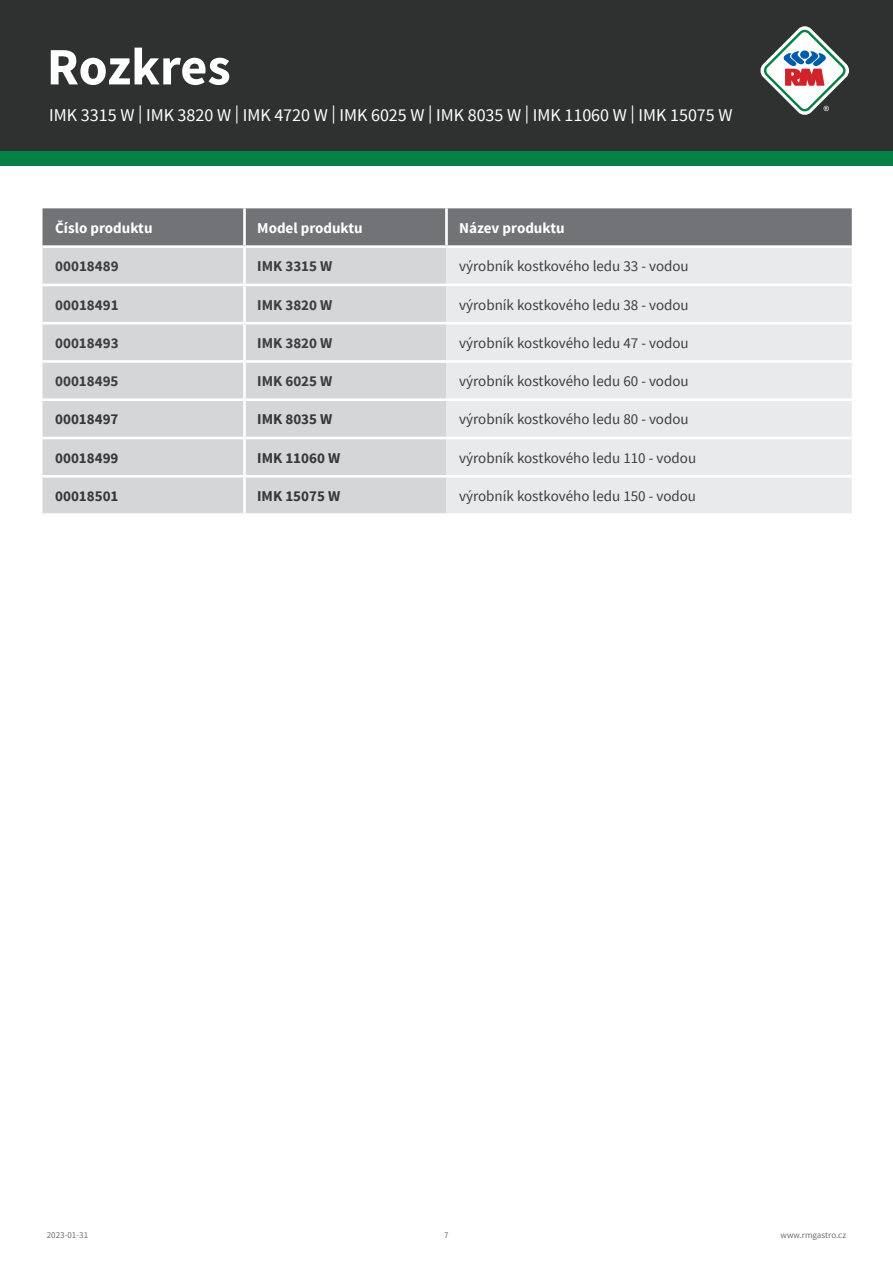
<style>
.page{position:relative;width:893px;height:1263px;background:#fff}
.page>*{position:absolute;margin:0;border:0;box-sizing:border-box;transform-origin:0 0}
.t1{font:700 52.5px "Source Sans Pro";letter-spacing:-.005em;color:#fff}
.t2{font:18px "Source Sans Pro";color:#fff}
.t3{font:15px "Source Sans Pro";color:#3e3e3f}
.t4{font:700 15px "Source Sans Pro";color:#3e3e3f}
.t5{font:700 15px "Source Sans Pro";color:#383839}
.t6{font:700 15px "Source Sans Pro";color:#fff}
.t7{font:9px "Source Sans Pro";color:#6f7073}
</style>
<div class="page">
<div style="left:0;top:0;width:893px;height:166px;background:#048146"></div>
<div style="left:0;top:0;width:893px;height:151px;background:#2f3131"></div>
<svg style="left:760px;top:26px;width:89px;height:89px"></svg>
<div style="left:43px;top:208px;width:809px;height:37px;background:#727376"></div>
<div style="left:43px;top:248px;width:403px;height:265px;background:#d5d6d8"></div>
<div style="left:446px;top:248px;width:406px;height:265px;background:#e9eaeb"></div>
<hr style="left:445px;top:208px;width:3px;height:37px;background:#fff">
<hr style="left:43px;top:284px;width:201px;height:2px;background:#fff">
<hr style="left:244px;top:284px;width:202px;height:2px;background:#fff">
<hr style="left:446px;top:284px;width:406px;height:2px;background:#fff">
<hr style="left:43px;top:322px;width:201px;height:2px;background:#fff">
<hr style="left:244px;top:322px;width:202px;height:2px;background:#fff">
<hr style="left:446px;top:322px;width:406px;height:2px;background:#fff">
<hr style="left:43px;top:360px;width:201px;height:3px;background:#fff">
<hr style="left:244px;top:360px;width:202px;height:3px;background:#fff">
<hr style="left:446px;top:360px;width:406px;height:3px;background:#fff">
<hr style="left:43px;top:398px;width:201px;height:3px;background:#fff">
<hr style="left:244px;top:398px;width:202px;height:3px;background:#fff">
<hr style="left:446px;top:398px;width:406px;height:3px;background:#fff">
<hr style="left:43px;top:437px;width:201px;height:2px;background:#fff">
<hr style="left:244px;top:437px;width:202px;height:2px;background:#fff">
<hr style="left:446px;top:437px;width:406px;height:2px;background:#fff">
<hr style="left:43px;top:475px;width:201px;height:3px;background:#fff">
<hr style="left:244px;top:475px;width:202px;height:3px;background:#fff">
<hr style="left:446px;top:475px;width:406px;height:3px;background:#fff">
<hr style="left:243px;top:208px;width:3px;height:37px;background:#fff">
<hr style="left:243px;top:248px;width:3px;height:36px;background:#fff">
<hr style="left:243px;top:286px;width:3px;height:36px;background:#fff">
<hr style="left:243px;top:324px;width:3px;height:36px;background:#fff">
<hr style="left:243px;top:363px;width:3px;height:35px;background:#fff">
<hr style="left:243px;top:401px;width:3px;height:36px;background:#fff">
<hr style="left:243px;top:439px;width:3px;height:36px;background:#fff">
<hr style="left:243px;top:478px;width:3px;height:35px;background:#fff">
<h1 class="t1" style="left:47px;top:33px;width:185px">Rozkres</h1>
<p class="t2" style="left:49px;top:104px;width:685px">IMK 3315 W | IMK 3820 W | IMK 4720 W | IMK 6025 W | IMK 8035 W | IMK 11060 W | IMK 15075 W</p>
<p class="t6" style="left:55px;top:218px;width:99px">Číslo produktu</p>
<p class="t6" style="left:257px;top:218px;width:107px">Model produktu</p>
<p class="t6" style="left:459px;top:218px;width:107px">Název produktu</p>
<p class="t4" style="left:55px;top:257px;width:65px">00018489</p>
<p class="t4" style="left:257px;top:257px;width:77px">IMK 3315 W</p>
<p class="t3" style="left:459px;top:257px;width:231px">výrobník kostkového ledu 33 - vodou</p>
<p class="t4" style="left:55px;top:295px;width:65px">00018491</p>
<p class="t4" style="left:257px;top:295px;width:77px">IMK 3820 W</p>
<p class="t3" style="left:459px;top:295px;width:231px">výrobník kostkového ledu 38 - vodou</p>
<p class="t4" style="left:55px;top:333px;width:65px">00018493</p>
<p class="t4" style="left:257px;top:333px;width:77px">IMK 3820 W</p>
<p class="t3" style="left:459px;top:334px;width:231px">výrobník kostkového ledu 47 - vodou</p>
<p class="t4" style="left:55px;top:372px;width:65px">00018495</p>
<p class="t4" style="left:257px;top:372px;width:77px">IMK 6025 W</p>
<p class="t3" style="left:459px;top:372px;width:231px">výrobník kostkového ledu 60 - vodou</p>
<p class="t5" style="left:55px;top:410px;width:65px">00018497</p>
<p class="t5" style="left:257px;top:410px;width:77px">IMK 8035 W</p>
<p class="t3" style="left:459px;top:410px;width:231px">výrobník kostkového ledu 80 - vodou</p>
<p class="t5" style="left:55px;top:448px;width:65px">00018499</p>
<p class="t5" style="left:257px;top:448px;width:85px">IMK 11060 W</p>
<p class="t3" style="left:459px;top:448px;width:238px">výrobník kostkového ledu 110 - vodou</p>
<p class="t5" style="left:55px;top:486px;width:65px">00018501</p>
<p class="t5" style="left:257px;top:486px;width:85px">IMK 15075 W</p>
<p class="t3" style="left:459px;top:487px;width:238px">výrobník kostkového ledu 150 - vodou</p>
<p class="t7" style="left:47px;top:1229px;width:43px">2023-01-31</p>
<p class="t7" style="left:444px;top:1229px;width:6px">7</p>
<p class="t7" style="left:781px;top:1229px;width:67px">www.rmgastro.cz</p>
</div>
